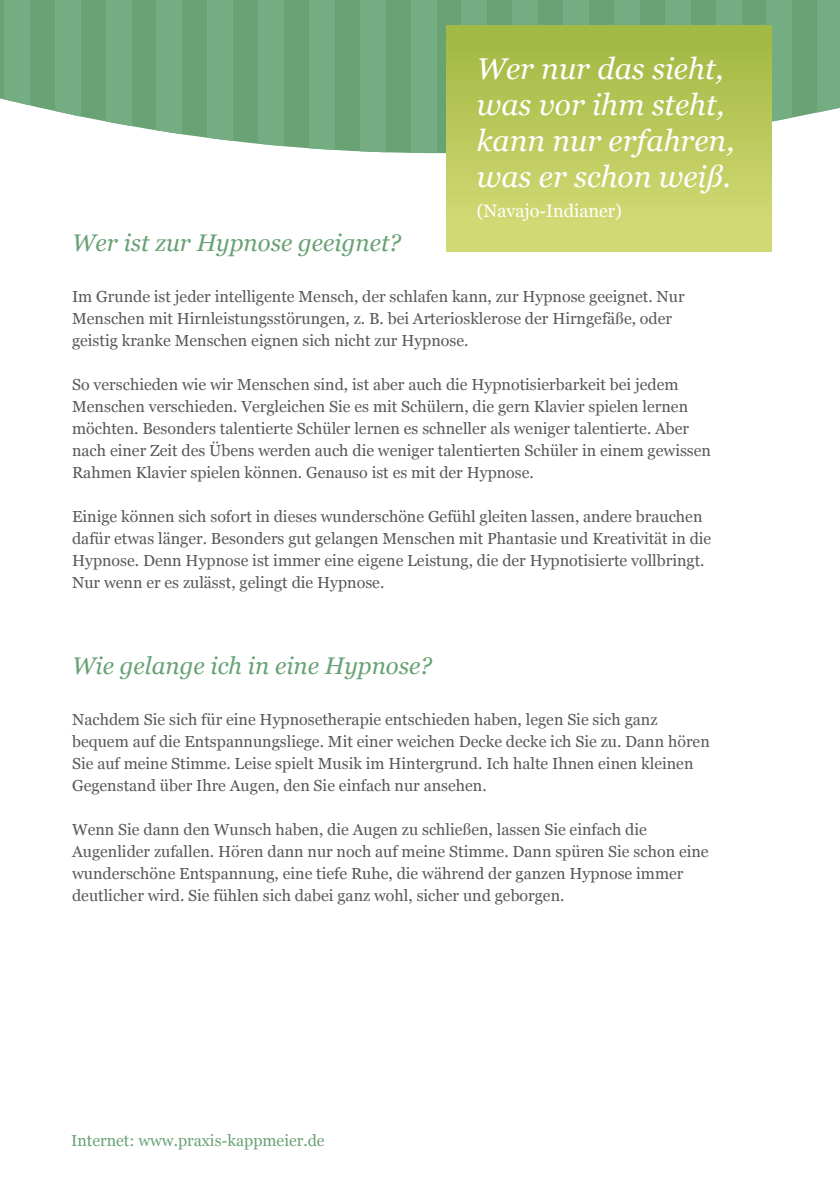
<style>
.page{position:relative;width:840px;height:1191px;background:#fff}
.page>*{position:absolute;margin:0;border:0;box-sizing:border-box;transform-origin:0 0}
.t1{font:italic 30px/36px "Georgia";color:#fff}
.t2{font:italic 24px "Georgia";color:#68a275}
.t3{font:18px "Georgia";color:#fff}
.t4{font:16px/22px "Georgia";color:#58585a}
.t5{font:16px "Georgia";color:#68a275}
</style>
<div class="page">
<svg style="left:0;top:0;width:817px;height:199px;fill:#68a275"></svg>
<svg style="left:4px;top:0;width:26px;height:194px;fill:#75ad83"></svg>
<svg style="left:55px;top:0;width:25px;height:194px;fill:#75ad83"></svg>
<svg style="left:106px;top:0;width:25px;height:194px;fill:#75ad83"></svg>
<svg style="left:157px;top:0;width:25px;height:194px;fill:#75ad83"></svg>
<svg style="left:207px;top:0;width:26px;height:194px;fill:#75ad83"></svg>
<svg style="left:258px;top:0;width:25px;height:194px;fill:#75ad83"></svg>
<svg style="left:309px;top:0;width:25px;height:194px;fill:#75ad83"></svg>
<svg style="left:360px;top:0;width:25px;height:194px;fill:#75ad83"></svg>
<svg style="left:410px;top:0;width:26px;height:194px;fill:#75ad83"></svg>
<div style="left:461px;top:0;width:26px;height:194px;background:#75ad83"></div>
<div style="left:512px;top:0;width:25px;height:194px;background:#75ad83"></div>
<div style="left:563px;top:0;width:25px;height:194px;background:#75ad83"></div>
<div style="left:613px;top:0;width:26px;height:194px;background:#75ad83"></div>
<div style="left:664px;top:0;width:26px;height:194px;background:#75ad83"></div>
<div style="left:715px;top:0;width:25px;height:194px;background:#75ad83"></div>
<svg style="left:766px;top:0;width:25px;height:194px;fill:#75ad83"></svg>
<div style="left:817px;top:0;width:22px;height:113px;background:#75ad83"></div>
<div style="left:446px;top:26px;width:325px;height:226px;background:linear-gradient(to bottom,#a1b741,#d6dc79)"></div>
<h1 class="t1" style="left:476px;top:51px;width:259px">Wer nur das sieht, was vor ihm steht, kann nur erfahren, was er schon weiß.</h1>
<p class="t3" style="left:476px;top:200px;width:147px">(Navajo-Indianer)</p>
<h2 class="t2" style="left:72px;top:227px;width:330px">Wer ist zur Hypnose geeignet?</h2>
<p class="t4" style="left:72px;top:285px;width:613px">Im Grunde ist jeder intelligente Mensch, der schlafen kann, zur Hypnose geeignet. Nur<br>Menschen mit Hirnleistungsstörungen, z. B. bei Arteriosklerose der Hirngefäße, oder geistig kranke Menschen eignen sich nicht zur Hypnose.</p>
<p class="t4" style="left:72px;top:373px;width:640px">So verschieden wie wir Menschen sind, ist aber auch die Hypnotisierbarkeit bei jedem Menschen verschieden. Vergleichen Sie es mit Schülern, die gern Klavier spielen lernen möchten. Besonders talentierte Schüler lernen es schneller als weniger talentierte. Aber nach einer Zeit des Übens werden auch die weniger talentierten Schüler in einem gewissen Rahmen Klavier spielen können. Genauso ist es mit der Hypnose.</p>
<p class="t4" style="left:72px;top:505px;width:640px">Einige können sich sofort in dieses wunderschöne Gefühl gleiten lassen, andere brauchen dafür etwas länger. Besonders gut gelangen Menschen mit Phantasie und Kreativität in die Hypnose. Denn Hypnose ist immer eine eigene Leistung, die der Hypnotisierte vollbringt.<br>Nur wenn er es zulässt, gelingt die Hypnose.</p>
<h2 class="t2" style="left:72px;top:650px;width:361px">Wie gelange ich in eine Hypnose?</h2>
<p class="t4" style="left:72px;top:708px;width:639px">Nachdem Sie sich für eine Hypnosetherapie entschieden haben, legen Sie sich ganz bequem auf die Entspannungsliege. Mit einer weichen Decke decke ich Sie zu. Dann hören Sie auf meine Stimme. Leise spielt Musik im Hintergrund. Ich halte Ihnen einen kleinen Gegenstand über Ihre Augen, den Sie einfach nur ansehen.</p>
<p class="t4" style="left:72px;top:818px;width:637px">Wenn Sie dann den Wunsch haben, die Augen zu schließen, lassen Sie einfach die Augenlider zufallen. Hören dann nur noch auf meine Stimme. Dann spüren Sie schon eine wunderschöne Entspannung, eine tiefe Ruhe, die während der ganzen Hypnose immer deutlicher wird. Sie fühlen sich dabei ganz wohl, sicher und geborgen.</p>
<p class="t5" style="left:71px;top:1131px;width:255px">Internet: www.praxis-kappmeier.de</p>
</div>
